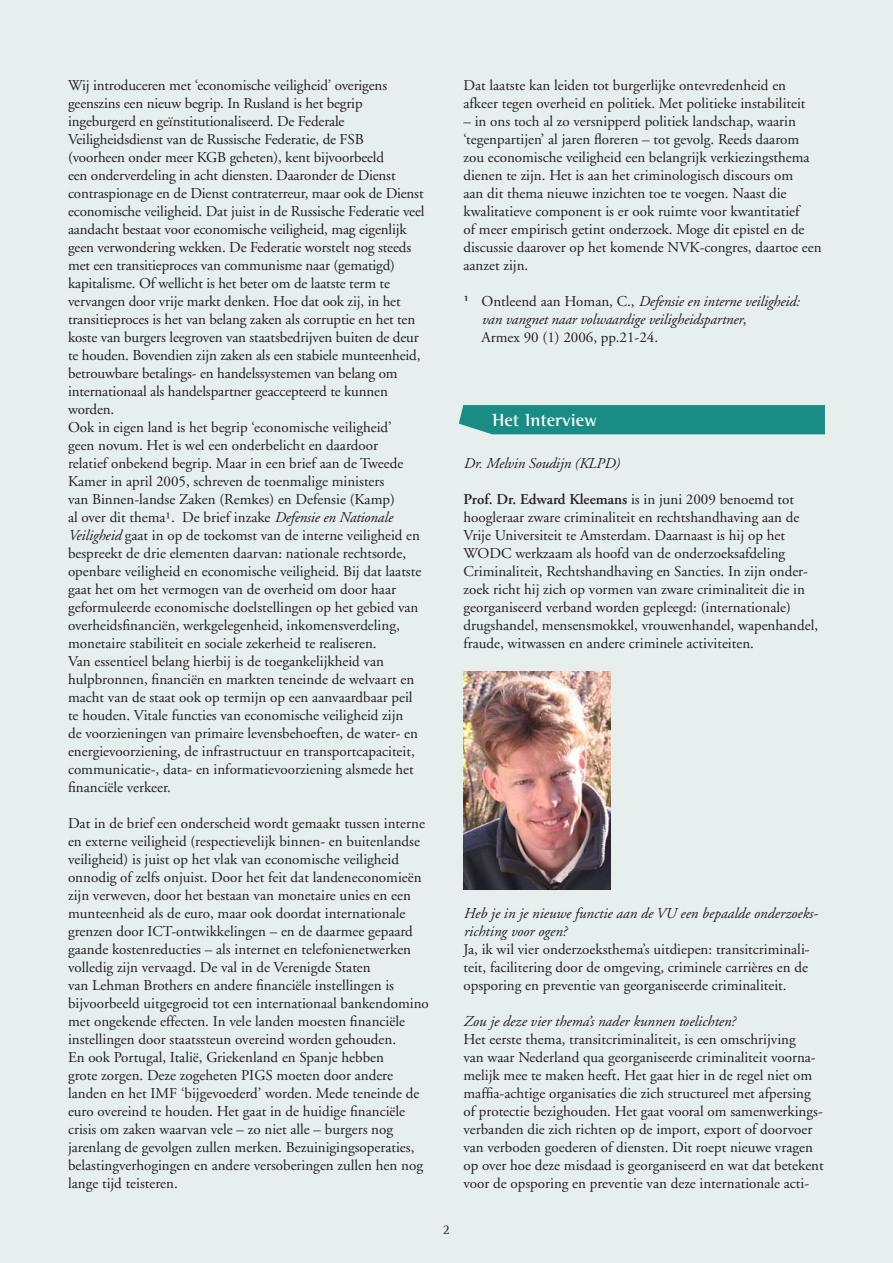
<style>
.page{position:relative;width:893px;height:1263px;background:#e7eeee}
.page>*{position:absolute;margin:0;border:0;box-sizing:border-box;transform-origin:0 0}
.t1{font:700 18px "Rotis Semi Serif";color:#fff}
.t2{font:15px/18px "Adobe Garamond";color:#231f20}
.t3{font:italic 15px/18px "Adobe Garamond";letter-spacing:-.005em;color:#231f20}
.t4{font:13.5px "Rotis Semi Serif";color:#231f20}
.s1{font-style:italic}
.s2{font-family:"Lucida Sans EFOP";font-style:normal}
.s3{font-style:normal}
.s4{font-weight:600}
</style>
<div class="page">
<div style="left:459px;top:405px;width:366px;height:29px;background:#198d85"></div>
<img style="left:463px;top:672px;width:148px;height:218px">
<p class="t2" style="left:68px;top:77px;width:358px">Wij introduceren met ‘economische veiligheid’ overigens geenszins een nieuw begrip. In Rusland is het begrip ingeburgerd en geïnstitutionaliseerd. De Federale Veiligheidsdienst van de Russische Federatie, de FSB<br>(voorheen onder meer KGB geheten), kent bijvoorbeeld<br>een onderverdeling in acht diensten. Daaronder de Dienst contraspionage en de Dienst contraterreur, maar ook de Dienst economische veiligheid. Dat juist in de Russische Federatie veel aandacht bestaat voor economische veiligheid, mag eigenlijk geen verwondering wekken. De Federatie worstelt nog steeds met een transitieproces van communisme naar (gematigd) kapitalisme. Of wellicht is het beter om de laatste term te vervangen door vrije markt denken. Hoe dat ook zij, in het transitieproces is het van belang zaken als corruptie en het ten koste van burgers leegroven van staatsbedrijven buiten de deur te houden. Bovendien zijn zaken als een stabiele munteenheid, betrouwbare betalings- en handelssystemen van belang om internationaal als handelspartner geaccepteerd te kunnen worden.<br>Ook in eigen land is het begrip ‘economische veiligheid’<br>geen novum. Het is wel een onderbelicht en daardoor<br>relatief onbekend begrip. Maar in een brief aan de Tweede Kamer in april 2005, schreven de toenmalige ministers<br>van Binnen-landse Zaken (Remkes) en Defensie (Kamp)<br>al over dit thema¹. De brief inzake <span class="s1">Defensie en Nationale Veiligheid</span> gaat in op de toekomst van de interne veiligheid en bespreekt de drie elementen daarvan: nationale rechtsorde, openbare veiligheid en economische veiligheid. Bij dat laatste gaat het om het vermogen van de overheid om door haar geformuleerde economische doelstellingen op het gebied van overheidsfinanciën, werkgelegenheid, inkomensverdeling, monetaire stabiliteit en sociale zekerheid te realiseren.<br>Van essentieel belang hierbij is de toegankelijkheid van hulpbronnen, financiën en markten teneinde de welvaart en macht van de staat ook op termijn op een aanvaardbaar peil te houden. Vitale functies van economische veiligheid zijn<br>de voorzieningen van primaire levensbehoeften, de water- en energievoorziening, de infrastructuur en transportcapaciteit, communicatie-, data- en informatievoorziening alsmede het financiële verkeer.</p>
<p class="t2" style="left:68px;top:815px;width:362px">Dat in de brief een onderscheid wordt gemaakt tussen interne en externe veiligheid (respectievelijk binnen- en buitenlandse veiligheid) is juist op het vlak van economische veiligheid onnodig of zelfs onjuist. Door het feit dat landeneconomieën zijn verweven, door het bestaan van monetaire unies en een munteenheid als de euro, maar ook doordat internationale grenzen door ICT-ontwikkelingen – en de daarmee gepaard gaande kostenreducties – als internet en telefonienetwerken volledig zijn vervaagd. De val in de Verenigde Staten<br>van Lehman Brothers en andere financiële instellingen is bijvoorbeeld uitgegroeid tot een internationaal bankendomino met ongekende effecten. In vele landen moesten financiële instellingen door staatssteun overeind worden gehouden.<br>En ook Portugal, Italië, Griekenland en Spanje hebben<br>grote zorgen. Deze zogeheten PIGS moeten door andere landen en het IMF ‘bijgevoederd’ worden. Mede teneinde de euro overeind te houden. Het gaat in de huidige financiële crisis om zaken waarvan vele – zo niet alle – burgers nog jarenlang de gevolgen zullen merken. Bezuinigingsoperaties, belastingverhogingen en andere versoberingen zullen hen nog lange tijd teisteren.</p>
<p class="t2" style="left:463px;top:77px;width:344px">Dat laatste kan leiden tot burgerlijke ontevredenheid en afkeer tegen overheid en politiek. Met politieke instabiliteit</p>
<p class="t2" style="left:463px;top:113px;width:360px">– in ons toch al zo versnipperd politiek landschap, waarin ‘tegenpartijen’ al jaren floreren – tot gevolg. Reeds daarom zou economische veiligheid een belangrijk verkiezingsthema dienen te zijn. Het is aan het criminologisch discours om<br>aan dit thema nieuwe inzichten toe te voegen. Naast die kwalitatieve component is er ook ruimte voor kwantitatief<br>of meer empirisch getint onderzoek. Moge dit epistel en de discussie daarover op het komende NVK-congres, daartoe een aanzet zijn.</p>
<p class="t3" style="left:481px;top:293px;width:320px;text-indent:-18px"><span class="s2">¹</span> <span class="s3">Ontleend aan Homan, C.,</span> Defensie en interne veiligheid: van vangnet naar volwaardige veiligheidspartner<span class="s3">,<br>Armex 90 (1) 2006, pp.21-24.</span></p>
<p class="t1" style="left:492px;top:410px;width:106px">Het Interview</p>
<p class="t3" style="left:463px;top:455px;width:158px">Dr. Melvin Soudijn (KLPD)</p>
<p class="t2" style="left:463px;top:491px;width:356px"><span class="s4">Prof. Dr. Edward Kleemans</span> is in juni 2009 benoemd tot hoogleraar zware criminaliteit en rechtshandhaving aan de Vrije Universiteit te Amsterdam. Daarnaast is hij op het WODC werkzaam als hoofd van de onderzoeksafdeling Criminaliteit, Rechtshandhaving en Sancties. In zijn onder&shy;zoek richt hij zich op vormen van zware criminaliteit die in georganiseerd verband worden gepleegd: (internationale) drugshandel, mensensmokkel, vrouwenhandel, wapenhandel, fraude, witwassen en andere criminele activiteiten.</p>
<p class="t4" style="left:443px;top:1222px;width:9px">2</p>
<p class="t3" style="left:463px;top:905px;width:356px">Heb je in je nieuwe functie aan de VU een bepaalde onderzoeks&shy;richting voor ogen?</p>
<p class="t2" style="left:463px;top:941px;width:348px;text-align:justify">Ja, ik wil vier onderzoeksthema’s uitdiepen: transitcriminali&shy;teit, facilitering door de omgeving, criminele carrières en de opsporing en preventie van georganiseerde criminaliteit.</p>
<p class="t3" style="left:463px;top:1013px;width:273px">Zou je deze vier thema’s nader kunnen toelichten?</p>
<p class="t2" style="left:463px;top:1031px;width:362px">Het eerste thema, transitcriminaliteit, is een omschrijving<br>van waar Nederland qua georganiseerde criminaliteit voorna&shy;melijk mee te maken heeft. Het gaat hier in de regel niet om maffia-achtige organisaties die zich structureel met afpersing of protectie bezighouden. Het gaat vooral om samenwerkings&shy;verbanden die zich richten op de import, export of doorvoer van verboden goederen of diensten. Dit roept nieuwe vragen op over hoe deze misdaad is georganiseerd en wat dat betekent voor de opsporing en preventie van deze internationale acti-</p>
</div>
